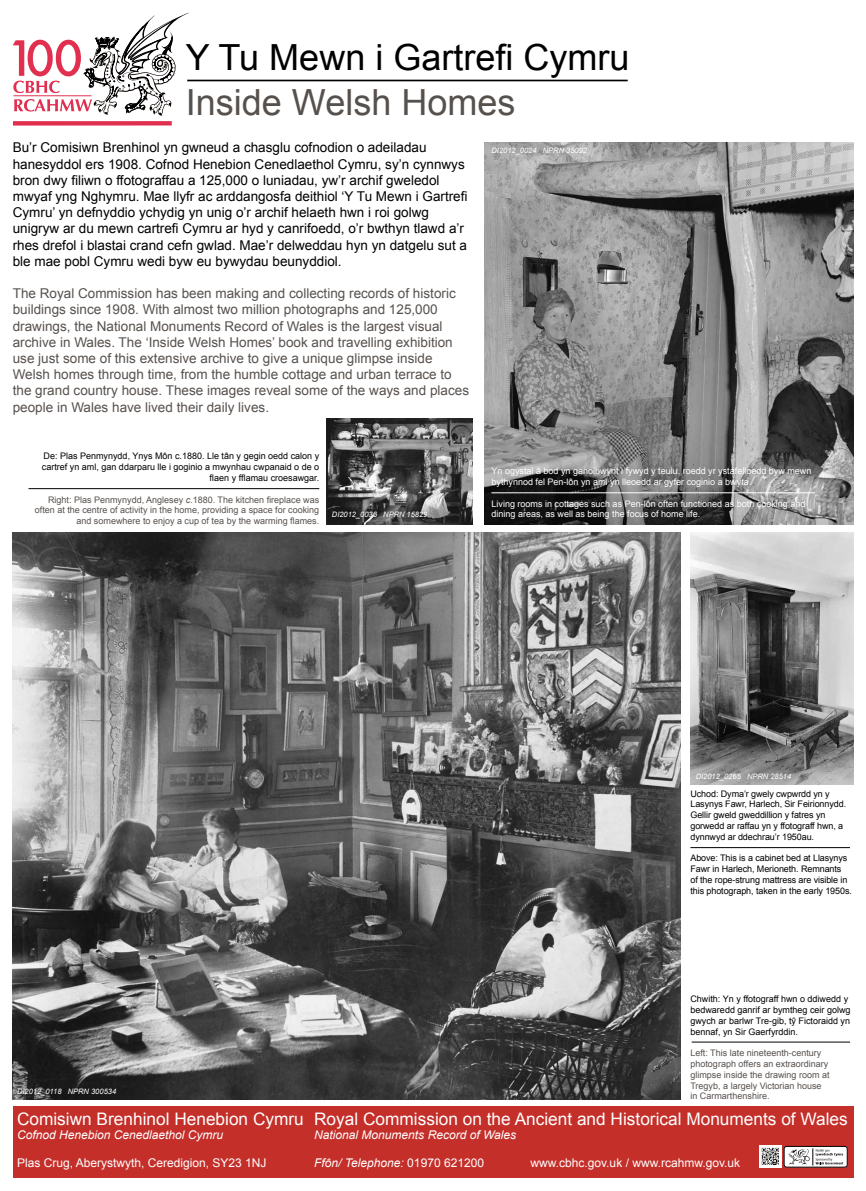
<style>
.page{position:relative;width:866px;height:1191px;background:#fff}
.page>*{position:absolute;margin:0;border:0;box-sizing:border-box;transform-origin:0 0}
.t1{font:36px "Arial";color:#000}
.t2{font:36px "Arial";color:#57514d}
.t3{font:17.25px "Arial";color:#fff}
.t4{font:13.5px/16.2px "Arial";color:#000}
.t5{font:13.5px/16.2px "Arial";color:#57514d}
.t6{font:italic 12px "Arial";color:#fff}
.t7{font:12px "Arial";color:#fff}
.t8{font:9px/10.8px "Arial";letter-spacing:-.01em;color:#000}
.t9{font:9px/10.8px "Arial";color:#57514d;text-align:right}
.t10{font:9px/10.8px "Arial";color:#fff}
.t11{font:italic 7.5px "Arial";color:#fff}
.s1{font-style:italic}
.s2{font-style:normal}
</style>
<div class="page">
<svg style="left:13px;top:13px;width:176px;height:113px"></svg>
<hr style="left:187px;top:80px;width:440px;height:1px;background:#000">
<div style="left:13px;top:1106px;width:840px;height:72px;background:#c42f2a"></div>
<div style="left:759px;top:1145px;width:22px;height:22px;background:#fff"></div>
<svg style="left:761px;top:1147px;width:18px;height:18px"></svg>
<div style="left:783px;top:1146px;width:64px;height:21px;background:#fff;border-radius:3px"></div>
<div style="left:783px;top:1146px;width:64px;height:21px;border:1px solid #000;border-radius:3px"></div>
<svg style="left:788px;top:1148px;width:55px;height:17px"></svg>
<hr style="left:28px;top:488px;width:291px;height:1px;background:#000">
<img style="left:484px;top:142px;width:369px;height:382px">
<img style="left:326px;top:419px;width:146px;height:105px">
<img style="left:13px;top:533px;width:667px;height:566px">
<hr style="left:491px;top:492px;width:323px;height:1px;background:#fff">
<img style="left:690px;top:533px;width:163px;height:251px">
<hr style="left:690px;top:847px;width:159px;height:1px;background:#000">
<hr style="left:691px;top:1042px;width:158px;height:1px;background:#000">
<h1 class="t1" style="left:186px;top:34px;width:445px">Y Tu Mewn i Gartrefi Cymru</h1>
<h1 class="t2" style="left:186px;top:79px;width:331px">Inside Welsh Homes</h1>
<p class="t4" style="left:13px;top:140px;width:456px">Bu’r Comisiwn Brenhinol yn gwneud a chasglu cofnodion o adeiladau hanesyddol ers 1908. Cofnod Henebion Cenedlaethol Cymru, sy’n cynnwys bron dwy filiwn o ffotograffau a 125,000 o luniadau, yw’r archif gweledol mwyaf yng Nghymru. Mae llyfr ac arddangosfa deithiol ‘Y Tu Mewn i Gartrefi Cymru’ yn defnyddio ychydig yn unig o’r archif helaeth hwn i roi golwg unigryw ar du mewn cartrefi Cymru ar hyd y canrifoedd, o’r bwthyn tlawd a’r rhes drefol i blastai crand cefn gwlad. Mae’r delweddau hyn yn datgelu sut a ble mae pobl Cymru wedi byw eu bywydau beunyddiol.</p>
<p class="t5" style="left:13px;top:285px;width:457px">The Royal Commission has been making and collecting records of historic buildings since 1908. With almost two million photographs and 125,000 drawings, the National Monuments Record of Wales is the largest visual archive in Wales. The ‘Inside Welsh Homes’ book and travelling exhibition use just some of this extensive archive to give a unique glimpse inside Welsh homes through time, from the humble cottage and urban terrace to the grand country house. These images reveal some of the ways and places people in Wales have lived their daily lives.</p>
<p class="t8" style="left:42px;top:451px;width:279px;text-align:right">De: Plas Penmynydd, Ynys Môn c.1880. Lle tân y gegin oedd calon y cartref yn aml, gan ddarparu lle i goginio a mwynhau cwpanaid o de o flaen y fflamau croesawgar.</p>
<p class="t9" style="left:35px;top:494px;width:286px">Right: Plas Penmynydd, Anglesey <span class="s1">c</span>.1880. The kitchen fireplace was often at the centre of activity in the home, providing a space for cooking and somewhere to enjoy a cup of tea by the warming flames.</p>
<p class="t11" style="left:332px;top:510px;width:97px">DI2012_0036 NPRN 15829</p>
<p class="t11" style="left:491px;top:146px;width:97px">DI2012_0024 NPRN 35092</p>
<p class="t10" style="left:491px;top:466px;width:321px">Yn ogystal â bod yn ganolbwynt i fywyd y teulu, roedd yr ystafelloedd byw mewn bythynnod fel Pen-lôn yn aml yn lleoedd ar gyfer coginio a bwyta.</p>
<p class="t10" style="left:491px;top:498px;width:315px">Living rooms in cottages such as Pen-lôn often functioned as both cooking and dining areas, as well as being the focus of home life.</p>
<p class="t11" style="left:17px;top:1086px;width:101px">DI2012_0118 NPRN 300534</p>
<p class="t11" style="left:695px;top:771px;width:97px">DI2012_0265 NPRN 28514</p>
<p class="t8" style="left:690px;top:788px;width:157px">Uchod: Dyma’r gwely cwpwrdd yn y Lasynys Fawr, Harlech, Sir Feirionnydd.<br>Gellir gweld gweddillion y fatres yn gorwedd ar raffau yn y ffotograff hwn, a dynnwyd ar ddechrau’r 1950au.</p>
<p class="t8" style="left:690px;top:853px;width:163px">Above: This is a cabinet bed at Llasynys Fawr in Harlech, Merioneth. Remnants<br>of the rope-strung mattress are visible in this photograph, taken in the early 1950s.</p>
<p class="t8" style="left:690px;top:993px;width:162px">Chwith: Yn y ffotograff hwn o ddiwedd y bedwaredd ganrif ar bymtheg ceir golwg gwych ar barlwr Tre-gib, tŷ Fictoraidd yn bennaf, yn Sir Gaerfyrddin.</p>
<p class="t9" style="left:690px;top:1047px;width:141px;text-align:left">Left: This late nineteenth-century photograph offers an extraordinary glimpse inside the drawing room at<br>Tregyb, a largely Victorian house in Carmarthenshire.</p>
<p class="t3" style="left:17px;top:1107px;width:288px">Comisiwn Brenhinol Henebion Cymru</p>
<p class="t6" style="left:17px;top:1127px;width:208px">Cofnod Henebion Cenedlaethol Cymru</p>
<p class="t3" style="left:314px;top:1107px;width:535px">Royal Commission on the Ancient and Historical Monuments of Wales</p>
<p class="t6" style="left:314px;top:1127px;width:203px">National Monuments Record of Wales</p>
<h3 class="t7" style="left:17px;top:1155px;width:251px">Plas Crug, Aberystwyth, Ceredigion, SY23 1NJ</h3>
<h3 class="t6" style="left:314px;top:1155px;width:171px">Ffôn/ Telephone: <span class="s2">01970 621200</span></h3>
<h3 class="t7" style="left:530px;top:1155px;width:208px">www.cbhc.gov.uk / www.rcahmw.gov.uk</h3>
</div>
